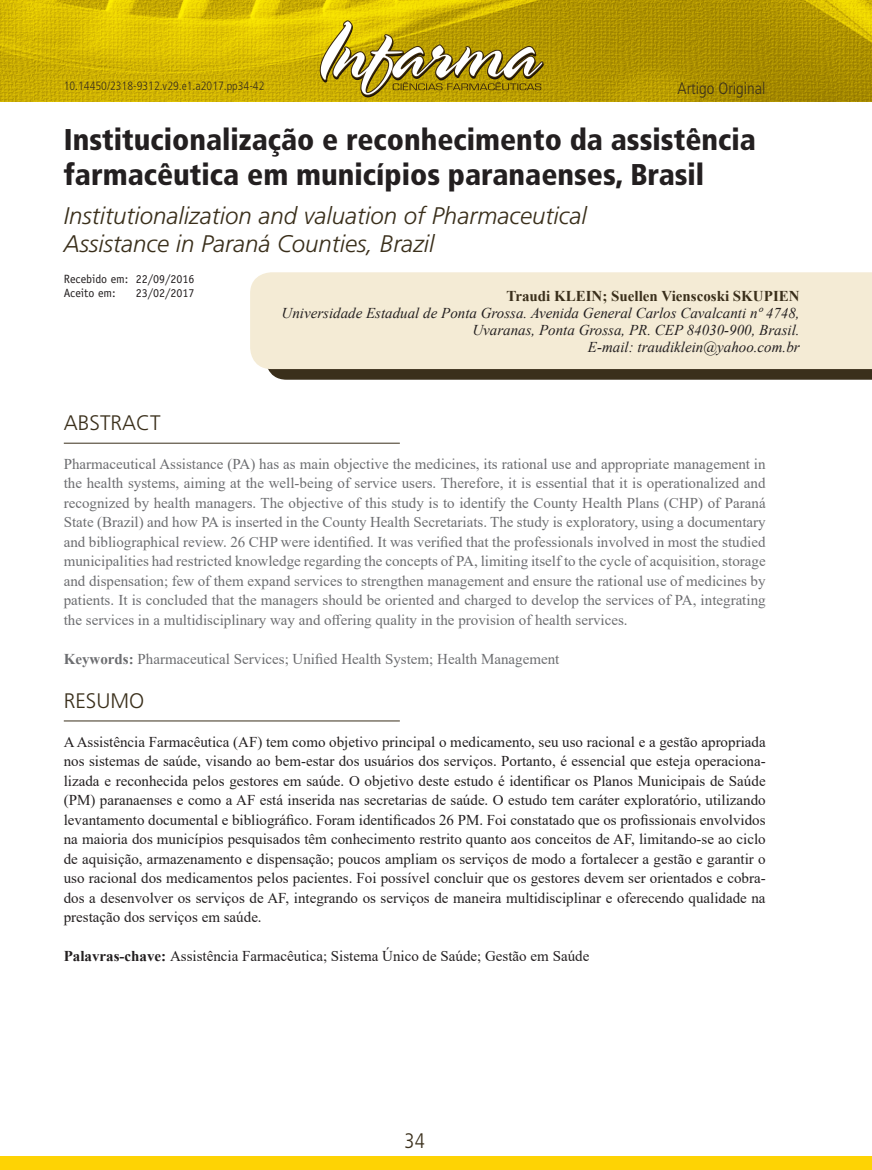
<style>
.page{position:relative;width:872px;height:1170px;background:#fff}
.page>*{position:absolute;margin:0;border:0;box-sizing:border-box;transform-origin:0 0}
.t1{font:900 condensed 30px/34.5px "Frutiger";color:#231f20}
.t2{font:italic 300 24px/27.6px "Frutiger";color:#3a2f1b}
.t3{font:300 21px "Frutiger";color:#3a2f1b}
.t4{font:300 condensed 21px "Frutiger";color:#3a2f1b}
.t5{font:300 condensed 16.5px "Frutiger";color:#3a2f1b}
.t6{font:15px/19.5px "Times New Roman";color:#231f20;text-align:justify}
.t7{font:15px/19.5px "Times New Roman";color:#6c6d70;text-align:justify}
.t8{font:italic 15px/17.2px "Times New Roman";color:#231f20;text-align:right}
.t9{font:700 15px "Times New Roman";color:#3a2f1b}
.t10{font:12px/13.8px "Officina Sans";color:#231f20}
.t11{font:300 condensed 12px "Frutiger";color:#3a2f1b}
.s1{font-weight:700}
</style>
<div class="page">
<img style="left:0;top:0;width:872px;height:101px">
<div style="left:0;top:1155px;width:872px;height:14px;background:#fed304"></div>
<svg style="left:319px;top:20px;width:225px;height:77px"></svg>
<svg style="left:268px;top:369px;width:604px;height:10px;background:#3c311e"></svg>
<div style="left:250px;top:272px;width:622px;height:97px;background:#f4ebd5"></div>
<hr style="left:64px;top:443px;width:336px;height:1px;background:#3a2f1b">
<hr style="left:64px;top:720px;width:336px;height:1px;background:#3a2f1b">
<p class="t11" style="left:64px;top:79px;width:202px">10.14450/2318-9312.v29.e1.a2017.pp34-42</p>
<p class="t5" style="left:677px;top:79px;width:90px">Artigo Original</p>
<h1 class="t1" style="left:64px;top:122px;width:693px">Institucionalização e reconhecimento da assistência farmacêutica em municípios paranaenses, Brasil</h1>
<h2 class="t2" style="left:64px;top:202px;width:524px">Institutionalization and valuation of Pharmaceutical<br>Assistance in Paraná Counties, Brazil</h2>
<p class="t10" style="left:64px;top:272px;width:132px">Recebido em: 22/09/2016<br>Aceito em:</p>
<p class="t10" style="left:136px;top:286px;width:60px">23/02/2017</p>
<p class="t9" style="left:506px;top:285px;width:295px">Traudi KLEIN; Suellen Vienscoski SKUPIEN</p>
<p class="t8" style="left:281px;top:304px;width:519px">Universidade Estadual de Ponta Grossa. Avenida General Carlos Cavalcanti nº 4748,<br>Uvaranas, Ponta Grossa, PR. CEP 84030-900, Brasil.<br>E-mail: traudiklein@yahoo.com.br</p>
<h3 class="t3" style="left:64px;top:410px;width:98px">ABSTRACT</h3>
<p class="t7" style="left:64px;top:453px;width:703px">Pharmaceutical Assistance (PA) has as main objective the medicines, its rational use and appropriate management in the health systems, aiming at the well-being of service users. Therefore, it is essential that it is operationalized and recognized by health managers. The objective of this study is to identify the County Health Plans (CHP) of Paraná State (Brazil) and how PA is inserted in the County Health Secretariats. The study is exploratory, using a documentary and bibliographical review. 26 CHP were identified. It was verified that the professionals involved in most the studied municipalities had restricted knowledge regarding the concepts of PA, limiting itself to the cycle of acquisition, storage and dispensation; few of them expand services to strengthen management and ensure the rational use of medicines by patients. It is concluded that the managers should be oriented and charged to develop the services of PA, integrating the services in a multidisciplinary way and offering quality in the provision of health services.</p>
<p class="t7" style="left:64px;top:648px;width:497px"><span class="s1">Keywords:</span> Pharmaceutical Services; Unified Health System; Health Management</p>
<h3 class="t3" style="left:64px;top:688px;width:82px">RESUMO</h3>
<p class="t6" style="left:64px;top:731px;width:703px">A Assistência Farmacêutica (AF) tem como objetivo principal o medicamento, seu uso racional e a gestão apropriada nos sistemas de saúde, visando ao bem-estar dos usuários dos serviços. Portanto, é essencial que esteja operaciona&shy;lizada e reconhecida pelos gestores em saúde. O objetivo deste estudo é identificar os Planos Municipais de Saúde (PM) paranaenses e como a AF está inserida nas secretarias de saúde. O estudo tem caráter exploratório, utilizando levantamento documental e bibliográfico. Foram identificados 26 PM. Foi constatado que os profissionais envolvidos na maioria dos municípios pesquisados têm conhecimento restrito quanto aos conceitos de AF, limitando-se ao ciclo de aquisição, armazenamento e dispensação; poucos ampliam os serviços de modo a fortalecer a gestão e garantir o uso racional dos medicamentos pelos pacientes. Foi possível concluir que os gestores devem ser orientados e cobra&shy;dos a desenvolver os serviços de AF, integrando os serviços de maneira multidisciplinar e oferecendo qualidade na prestação dos serviços em saúde.</p>
<p class="t6" style="left:64px;top:945px;width:527px"><span class="s1">Palavras-chave:</span> Assistência Farmacêutica; Sistema Único de Saúde; Gestão em Saúde</p>
<h3 class="t4" style="left:404px;top:1128px;width:22px">34</h3>
</div>
